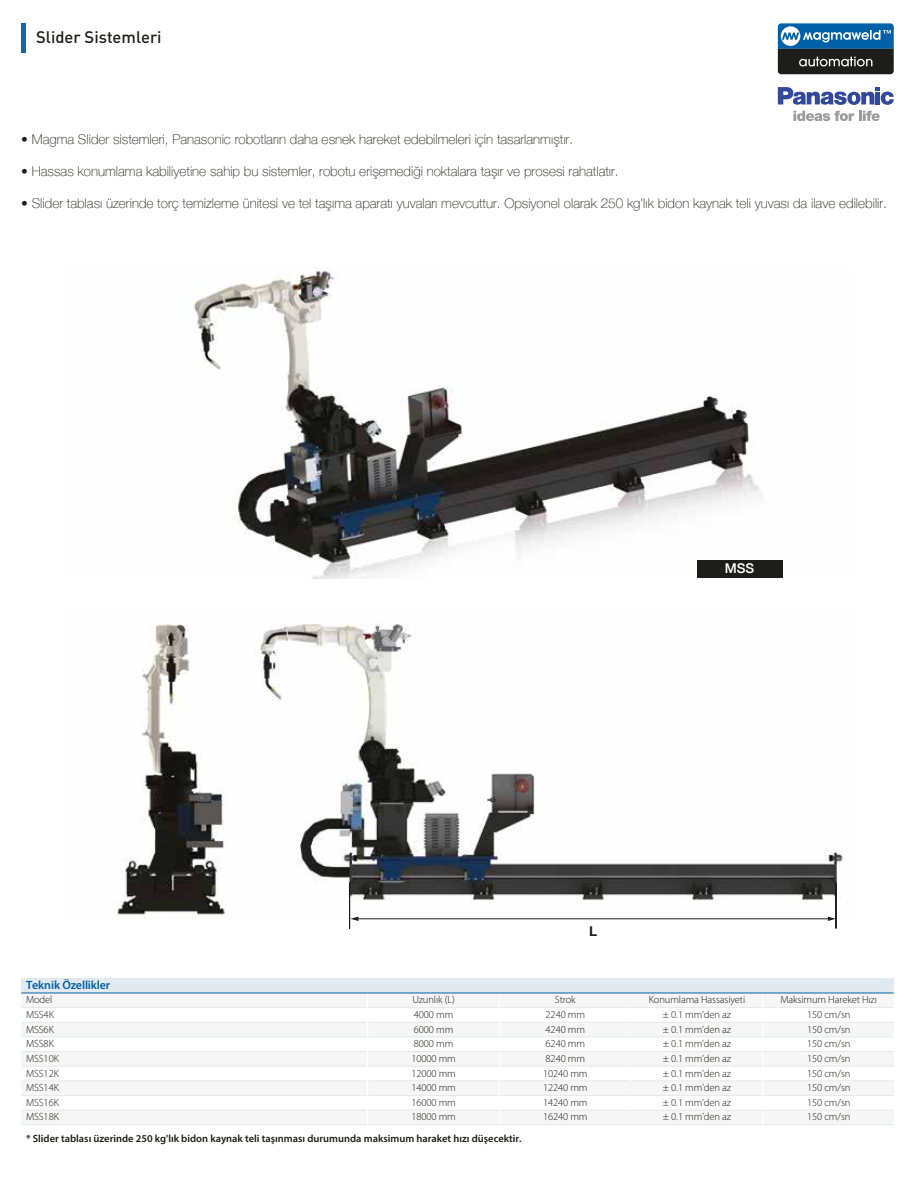
<style>
.page{position:relative;width:915px;height:1191px;background:#fff}
.page>*{position:absolute;margin:0;border:0;box-sizing:border-box;transform-origin:0 0}
.t1{font:500 16.5px "DI Nbek";color:#1d1d1b}
.t2{font:100 13.5px "Helvetica Neue";color:#1d1d1b}
.t3{font:500 13.5px "Helvetica Neue";color:#fff}
.t4{font:700 13.5px "Helvetica Neue";color:#1d1d1b}
.t5{font:600 12px "Myriad Pro";letter-spacing:-.01em;color:#0060a8}
.t6{font:300 10.5px "Myriad Pro";letter-spacing:-.01em;color:#1d1d1b}
.t7{font:600 10.5px "Myriad Pro";color:#1d1d1b}
</style>
<div class="page">
<img style="left:115px;top:623px;width:728px;height:296px">
<img style="left:193px;top:266px;width:590px;height:312px">
<div style="left:21px;top:23px;width:5px;height:30px;background:#1266b0"></div>
<hr style="left:349px;top:882px;width:1px;height:46px;background:#1d1d1b">
<hr style="left:835px;top:882px;width:1px;height:46px;background:#1d1d1b">
<hr style="left:357px;top:918px;width:472px;height:1px;background:#1d1d1b">
<svg style="left:350px;top:916px;width:8px;height:5px"></svg>
<svg style="left:827px;top:916px;width:8px;height:5px"></svg>
<div style="left:696px;top:560px;width:85px;height:17px;background:#1d1d1b"></div>
<div style="left:21px;top:1110px;width:345px;height:14px;background:#f6f6f6"></div>
<div style="left:763px;top:1110px;width:130px;height:14px;background:#f6f6f6"></div>
<div style="left:631px;top:1110px;width:130px;height:14px;background:#f6f6f6"></div>
<div style="left:500px;top:1110px;width:130px;height:14px;background:#f6f6f6"></div>
<div style="left:368px;top:1110px;width:130px;height:14px;background:#f6f6f6"></div>
<hr style="left:21px;top:1124px;width:345px;height:1px;background:#e2eaef">
<hr style="left:368px;top:1124px;width:130px;height:1px;background:#e2eaef">
<hr style="left:763px;top:1124px;width:130px;height:1px;background:#e2eaef">
<hr style="left:631px;top:1124px;width:130px;height:1px;background:#e2eaef">
<hr style="left:500px;top:1124px;width:130px;height:1px;background:#e2eaef">
<div style="left:21px;top:993px;width:345px;height:14px;background:#f6f6f6"></div>
<div style="left:21px;top:1022px;width:345px;height:15px;background:#f6f6f6"></div>
<div style="left:21px;top:1051px;width:345px;height:15px;background:#f6f6f6"></div>
<div style="left:21px;top:1080px;width:345px;height:15px;background:#f6f6f6"></div>
<div style="left:763px;top:993px;width:130px;height:14px;background:#f6f6f6"></div>
<div style="left:763px;top:1022px;width:130px;height:15px;background:#f6f6f6"></div>
<div style="left:763px;top:1051px;width:130px;height:15px;background:#f6f6f6"></div>
<div style="left:763px;top:1080px;width:130px;height:15px;background:#f6f6f6"></div>
<div style="left:631px;top:993px;width:130px;height:14px;background:#f6f6f6"></div>
<div style="left:631px;top:1022px;width:130px;height:15px;background:#f6f6f6"></div>
<div style="left:631px;top:1051px;width:130px;height:15px;background:#f6f6f6"></div>
<div style="left:631px;top:1080px;width:130px;height:15px;background:#f6f6f6"></div>
<div style="left:500px;top:993px;width:130px;height:14px;background:#f6f6f6"></div>
<div style="left:500px;top:1022px;width:130px;height:15px;background:#f6f6f6"></div>
<div style="left:500px;top:1051px;width:130px;height:15px;background:#f6f6f6"></div>
<div style="left:500px;top:1080px;width:130px;height:15px;background:#f6f6f6"></div>
<div style="left:368px;top:993px;width:130px;height:14px;background:#f6f6f6"></div>
<div style="left:368px;top:1022px;width:130px;height:15px;background:#f6f6f6"></div>
<div style="left:368px;top:1051px;width:130px;height:15px;background:#f6f6f6"></div>
<div style="left:368px;top:1080px;width:130px;height:15px;background:#f6f6f6"></div>
<div style="left:21px;top:978px;width:872px;height:15px;background:#e2eaef"></div>
<hr style="left:21px;top:992px;width:872px;height:1px;background:#0060a8">
<hr style="left:21px;top:1022px;width:345px;height:1px;background:#e2eaef">
<hr style="left:21px;top:1007px;width:345px;height:1px;background:#e2eaef">
<hr style="left:21px;top:1051px;width:345px;height:1px;background:#e2eaef">
<hr style="left:21px;top:1036px;width:345px;height:1px;background:#e2eaef">
<hr style="left:21px;top:1080px;width:345px;height:1px;background:#e2eaef">
<hr style="left:21px;top:1066px;width:345px;height:1px;background:#e2eaef">
<hr style="left:21px;top:1109px;width:345px;height:1px;background:#e2eaef">
<hr style="left:21px;top:1095px;width:345px;height:1px;background:#e2eaef">
<hr style="left:368px;top:1022px;width:130px;height:1px;background:#e2eaef">
<hr style="left:368px;top:1007px;width:130px;height:1px;background:#e2eaef">
<hr style="left:368px;top:1051px;width:130px;height:1px;background:#e2eaef">
<hr style="left:368px;top:1036px;width:130px;height:1px;background:#e2eaef">
<hr style="left:368px;top:1080px;width:130px;height:1px;background:#e2eaef">
<hr style="left:368px;top:1066px;width:130px;height:1px;background:#e2eaef">
<hr style="left:368px;top:1109px;width:130px;height:1px;background:#e2eaef">
<hr style="left:368px;top:1095px;width:130px;height:1px;background:#e2eaef">
<hr style="left:763px;top:1022px;width:130px;height:1px;background:#e2eaef">
<hr style="left:763px;top:1007px;width:130px;height:1px;background:#e2eaef">
<hr style="left:763px;top:1051px;width:130px;height:1px;background:#e2eaef">
<hr style="left:763px;top:1036px;width:130px;height:1px;background:#e2eaef">
<hr style="left:763px;top:1080px;width:130px;height:1px;background:#e2eaef">
<hr style="left:763px;top:1066px;width:130px;height:1px;background:#e2eaef">
<hr style="left:763px;top:1109px;width:130px;height:1px;background:#e2eaef">
<hr style="left:763px;top:1095px;width:130px;height:1px;background:#e2eaef">
<hr style="left:631px;top:1022px;width:130px;height:1px;background:#e2eaef">
<hr style="left:631px;top:1007px;width:130px;height:1px;background:#e2eaef">
<hr style="left:631px;top:1051px;width:130px;height:1px;background:#e2eaef">
<hr style="left:631px;top:1036px;width:130px;height:1px;background:#e2eaef">
<hr style="left:631px;top:1080px;width:130px;height:1px;background:#e2eaef">
<hr style="left:631px;top:1066px;width:130px;height:1px;background:#e2eaef">
<hr style="left:631px;top:1109px;width:130px;height:1px;background:#e2eaef">
<hr style="left:631px;top:1095px;width:130px;height:1px;background:#e2eaef">
<hr style="left:500px;top:1022px;width:130px;height:1px;background:#e2eaef">
<hr style="left:500px;top:1007px;width:130px;height:1px;background:#e2eaef">
<hr style="left:500px;top:1051px;width:130px;height:1px;background:#e2eaef">
<hr style="left:500px;top:1036px;width:130px;height:1px;background:#e2eaef">
<hr style="left:500px;top:1080px;width:130px;height:1px;background:#e2eaef">
<hr style="left:500px;top:1066px;width:130px;height:1px;background:#e2eaef">
<hr style="left:500px;top:1109px;width:130px;height:1px;background:#e2eaef">
<hr style="left:500px;top:1095px;width:130px;height:1px;background:#e2eaef">
<svg style="left:793px;top:111px;width:86px;height:10px"></svg>
<svg style="left:777px;top:87px;width:116px;height:18px"></svg>
<svg style="left:777px;top:23px;width:116px;height:51px;background:#345a76"></svg>
<h1 class="t1" style="left:36px;top:27px;width:127px">Slider Sistemleri</h1>
<p class="t2" style="left:21px;top:129px;width:553px">• Magma Slider sistemleri, Panasonic robotların daha esnek hareket edebilmeleri için tasarlanmıştır.</p>
<p class="t2" style="left:21px;top:161px;width:598px">• Hassas konumlama kabiliyetine sahip bu sistemler, robotu erişemediği noktalara taşır ve prosesi rahatlatır.</p>
<p class="t2" style="left:21px;top:193px;width:867px">• Slider tablası üzerinde torç temizleme ünitesi ve tel taşıma aparatı yuvaları mevcuttur. Opsiyonel olarak 250 kg'lık bidon kaynak teli yuvası da ilave edilebilir.</p>
<p class="t5" style="left:26px;top:977px;width:86px">Teknik Özellikler</p>
<p class="t6" style="left:26px;top:1008px;width:29px">MSS4K</p>
<p class="t6" style="left:26px;top:994px;width:28px">Model</p>
<p class="t6" style="left:26px;top:1038px;width:29px">MSS8K</p>
<p class="t6" style="left:26px;top:1023px;width:29px">MSS6K</p>
<p class="t6" style="left:26px;top:1067px;width:34px">MSS12K</p>
<p class="t6" style="left:26px;top:1052px;width:34px">MSS10K</p>
<p class="t6" style="left:26px;top:1096px;width:34px">MSS16K</p>
<p class="t6" style="left:26px;top:1082px;width:34px">MSS14K</p>
<p class="t3" style="left:724px;top:557px;width:31px">MSS</p>
<p class="t6" style="left:412px;top:994px;width:44px">Uzunlık (L)</p>
<p class="t6" style="left:414px;top:1038px;width:41px">8000 mm</p>
<p class="t6" style="left:414px;top:1008px;width:41px">4000 mm</p>
<p class="t6" style="left:414px;top:1023px;width:41px">6000 mm</p>
<p class="t6" style="left:411px;top:1067px;width:46px">12000 mm</p>
<p class="t6" style="left:411px;top:1052px;width:46px">10000 mm</p>
<p class="t6" style="left:411px;top:1096px;width:46px">16000 mm</p>
<p class="t6" style="left:411px;top:1081px;width:46px">14000 mm</p>
<p class="t4" style="left:589px;top:923px;width:10px">L</p>
<p class="t6" style="left:554px;top:994px;width:22px">Strok</p>
<p class="t6" style="left:545px;top:1038px;width:41px">6240 mm</p>
<p class="t6" style="left:545px;top:1008px;width:41px">2240 mm</p>
<p class="t6" style="left:545px;top:1023px;width:41px">4240 mm</p>
<p class="t6" style="left:543px;top:1067px;width:46px">10240 mm</p>
<p class="t6" style="left:545px;top:1052px;width:41px">8240 mm</p>
<p class="t6" style="left:543px;top:1096px;width:46px">14240 mm</p>
<p class="t6" style="left:543px;top:1081px;width:46px">12240 mm</p>
<p class="t6" style="left:648px;top:994px;width:98px">Konumlama Hassasiyeti</p>
<p class="t6" style="left:662px;top:1038px;width:70px">± 0.1 mm’den az</p>
<p class="t6" style="left:662px;top:1008px;width:70px">± 0.1 mm’den az</p>
<p class="t6" style="left:662px;top:1023px;width:70px">± 0.1 mm’den az</p>
<p class="t6" style="left:662px;top:1067px;width:70px">± 0.1 mm’den az</p>
<p class="t6" style="left:662px;top:1052px;width:70px">± 0.1 mm’den az</p>
<p class="t6" style="left:662px;top:1096px;width:70px">± 0.1 mm’den az</p>
<p class="t6" style="left:662px;top:1081px;width:70px">± 0.1 mm’den az</p>
<p class="t6" style="left:780px;top:994px;width:98px">Maksimum Hareket Hızı</p>
<p class="t6" style="left:806px;top:1038px;width:45px">150 cm/sn</p>
<p class="t6" style="left:806px;top:1008px;width:45px">150 cm/sn</p>
<p class="t6" style="left:806px;top:1023px;width:45px">150 cm/sn</p>
<p class="t6" style="left:806px;top:1067px;width:45px">150 cm/sn</p>
<p class="t6" style="left:806px;top:1052px;width:45px">150 cm/sn</p>
<p class="t6" style="left:806px;top:1096px;width:45px">150 cm/sn</p>
<p class="t6" style="left:806px;top:1081px;width:45px">150 cm/sn</p>
<p class="t6" style="left:411px;top:1111px;width:46px">18000 mm</p>
<p class="t6" style="left:543px;top:1111px;width:46px">16240 mm</p>
<p class="t6" style="left:662px;top:1111px;width:70px">± 0.1 mm’den az</p>
<p class="t6" style="left:806px;top:1111px;width:45px">150 cm/sn</p>
<p class="t6" style="left:26px;top:1111px;width:34px">MSS18K</p>
<p class="t7" style="left:26px;top:1131px;width:497px">* Slider tablası üzerinde 250 kg'lık bidon kaynak teli taşınması durumunda maksimum haraket hızı düşecektir.</p>
</div>
